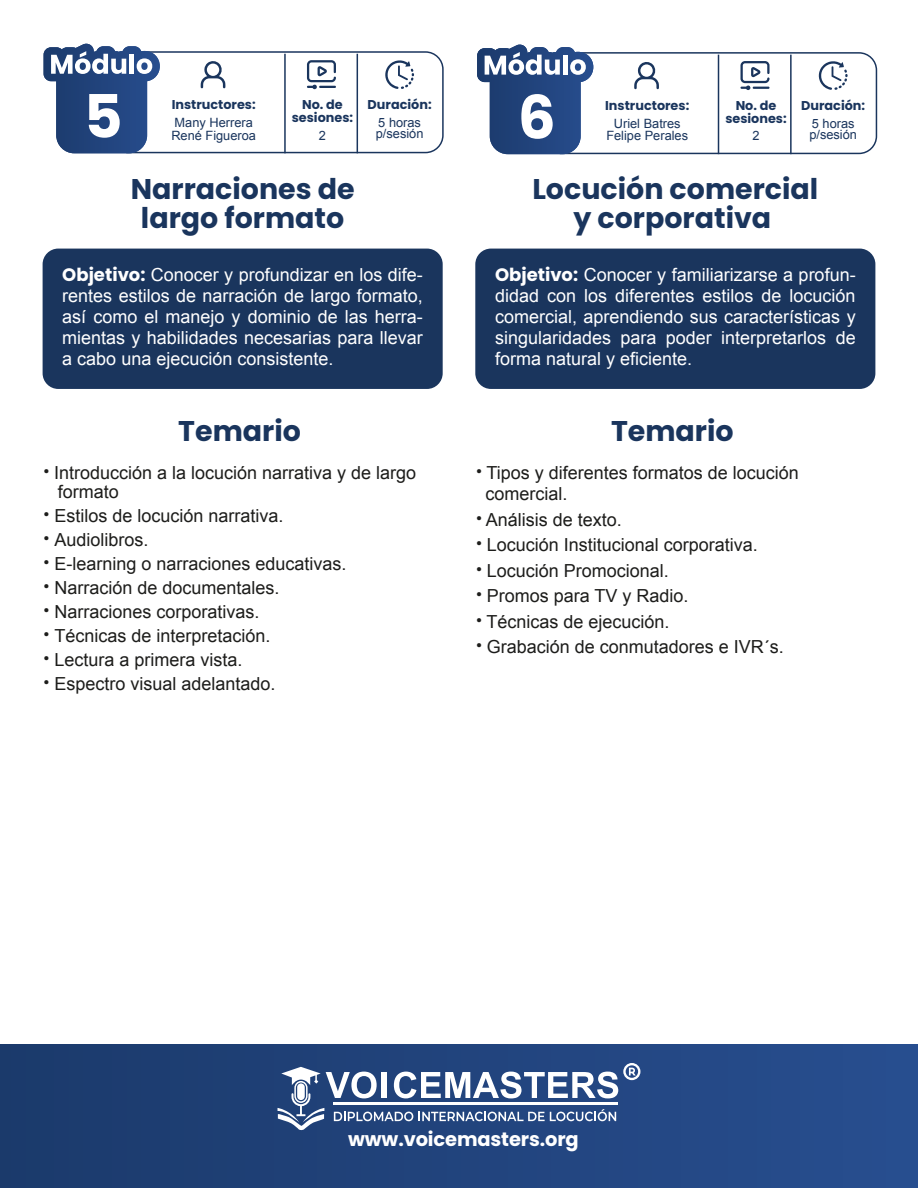
<style>
.page{position:relative;width:918px;height:1188px;background:#fff}
.page>*{position:absolute;margin:0;border:0;box-sizing:border-box;transform-origin:0 0}
.t1{font:700 59.85px "Poppins";color:#fff}
.t2{font:700 28.5px/28.5px "Poppins";color:#1a355d;text-align:center}
.t3{font:700 19.5px "Poppins";letter-spacing:-.005em;color:#fff}
.t4{font:18px/24px "Arial";color:#1d1d1b}
.t5{font:18px/21px "Arial";color:#fff;text-align:justify}
.t6{font:12.75px/12.8px "Arial";color:#1a355d}
.t7{font:700 12.75px/12.8px "Poppins";color:#1a355d;text-align:center}
.s1{font-family:"Poppins";font-weight:700}
.s2{font-family:"Montserrat";font-weight:900}
</style>
<div class="page">
<svg style="left:44px;top:44px;width:400px;height:109px"></svg>
<svg style="left:477px;top:45px;width:400px;height:109px"></svg>
<div style="left:43px;top:249px;width:400px;height:140px;background:#1a355d;border-radius:16px"></div>
<div style="left:475px;top:249px;width:400px;height:140px;background:#1a355d;border-radius:16px"></div>
<div style="left:0;top:1045px;width:918px;height:143px;background:linear-gradient(to right,#1b3a6b,#284e8f)"></div>
<svg style="left:278px;top:1063px;width:362px;height:68px"></svg>
<h1 class="t1" style="left:72px;top:82px;width:63px">1 05</h1>
<p class="t7" style="left:172px;top:98px;width:86px">Instructores:</p>
<p class="t6" style="left:171px;top:116px;width:86px">Many Herrera<br>René Figueroa</p>
<p class="t7" style="left:292px;top:98px;width:63px">No. de sesiones:</p>
<p class="t6" style="left:319px;top:129px;width:9px">2</p>
<p class="t7" style="left:368px;top:98px;width:66px">Duración:</p>
<p class="t6" style="left:376px;top:117px;width:49px;line-height:11.6px">5 horas p/sesión</p>
<h2 class="t2" style="left:131px;top:175px;width:225px">Narraciones de largo formato</h2>
<p class="t5" style="left:62px;top:264px;width:362px"><span class="s1">Objetivo:</span> Conocer y profundizar en los dife&shy;rentes estilos de narración de largo formato, así como el manejo y dominio de las herra&shy;mientas y habilidades necesarias para llevar a cabo una ejecución consistente.</p>
<h2 class="t2" style="left:178px;top:417px;width:124px">Temario</h2>
<p class="t4" style="left:58px;top:463px;width:360px;line-height:19.5px;text-indent:-15px"><span class="s2">·</span> Introducción a la locución narrativa y de largo formato</p>
<p class="t4" style="left:43px;top:504px;width:305px"><span class="s2">·</span> Estilos de locución narrativa.<br><span class="s2">·</span> Audiolibros.<br><span class="s2">·</span> E-learning o narraciones educativas. <span class="s2">·</span> Narración de documentales.<br><span class="s2">·</span> Narraciones corporativas.<br><span class="s2">·</span> Técnicas de interpretación.<br><span class="s2">·</span> Lectura a primera vista.<br><span class="s2">·</span> Espectro visual adelantado.</p>
<h1 class="t1" style="left:506px;top:83px;width:63px">1 06</h1>
<p class="t7" style="left:605px;top:99px;width:86px">Instructores:</p>
<p class="t6" style="left:606px;top:117px;width:83px;text-align:center">Uriel Batres<br>Felipe Perales</p>
<p class="t7" style="left:725px;top:99px;width:63px">No. de sesiones:</p>
<p class="t6" style="left:752px;top:130px;width:9px">2</p>
<p class="t7" style="left:801px;top:99px;width:66px">Duración:</p>
<p class="t6" style="left:809px;top:118px;width:49px;line-height:11.6px">5 horas p/sesión</p>
<h2 class="t2" style="left:532px;top:175px;width:287px">Locución comercial y corporativa</h2>
<p class="t5" style="left:495px;top:264px;width:362px"><span class="s1">Objetivo:</span> Conocer y familiarizarse a profun&shy;didad con los diferentes estilos de locución comercial, aprendiendo sus características y singularidades para poder interpretarlos de forma natural y eficiente.</p>
<h2 class="t2" style="left:611px;top:417px;width:124px">Temario</h2>
<p class="t4" style="left:485px;top:462px;width:315px;line-height:21px;text-indent:-10px"><span class="s2">·</span> Tipos y diferentes formatos de locución comercial.</p>
<p class="t4" style="left:475px;top:507px;width:310px;line-height:25.5px"><span class="s2">·</span> Análisis de texto.<br><span class="s2">·</span> Locución Institucional corporativa.<br><span class="s2">·</span> Locución Promocional.<br><span class="s2">·</span> Promos para TV y Radio.<br><span class="s2">·</span> Técnicas de ejecución.<br><span class="s2">·</span> Grabación de conmutadores e IVR´s.</p>
<p class="t3" style="left:348px;top:1127px;width:232px">www.voicemasters.org</p>
</div>
